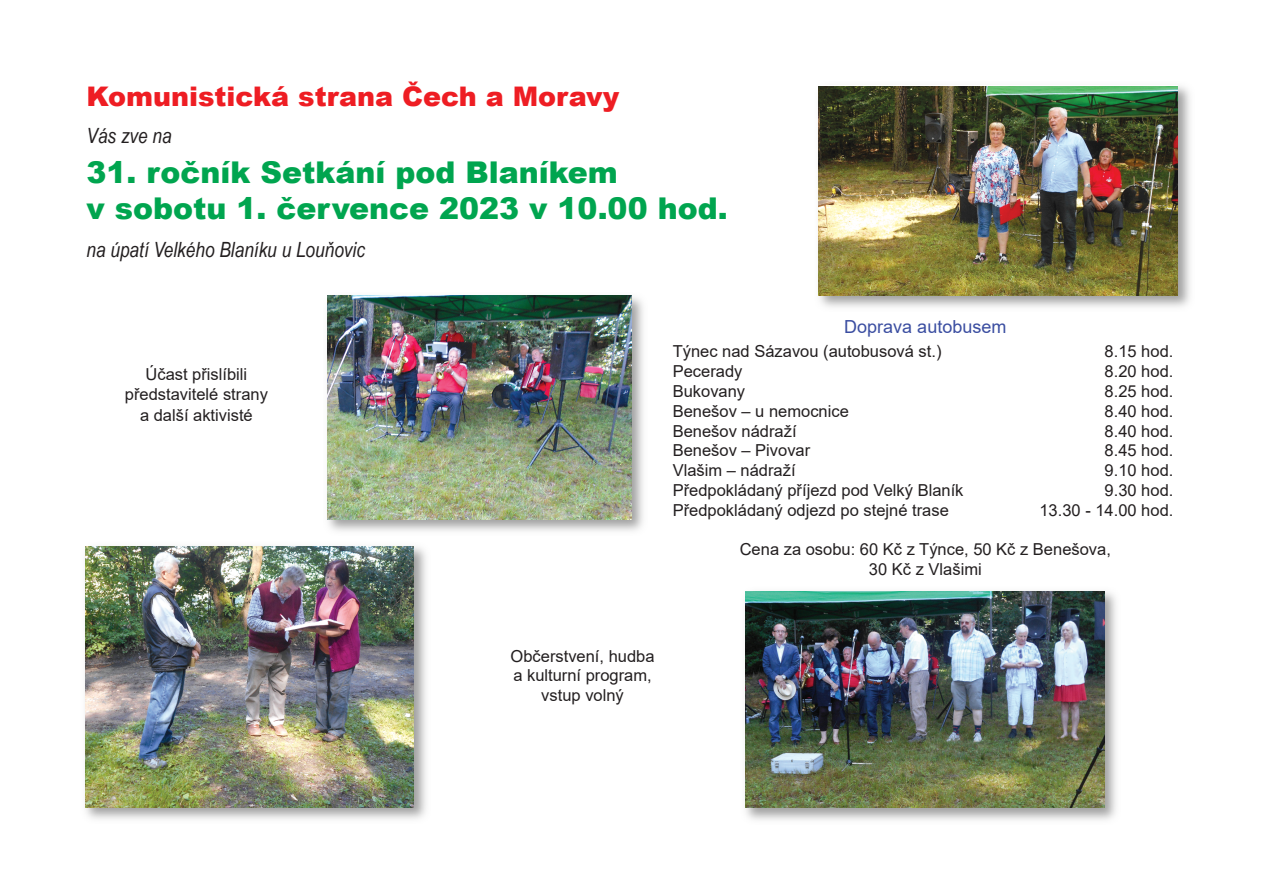
<style>
.page{position:relative;width:1263px;height:893px;background:#fff}
.page>*{position:absolute;margin:0;border:0;box-sizing:border-box;transform-origin:0 0}
.t1{font:900 30px "Arial";color:#00a54f}
.t2{font:900 27px "Arial";color:#ee1d23}
.t3{font:italic 21px "Arial Narrow";color:#231f20}
.t4{font:18px "Arial";color:#3b4ea1}
.t5{font:16.5px "Arial";color:#231f20}
</style>
<div class="page">
<img style="left:327px;top:295px;width:316px;height:236px">
<img style="left:327px;top:296px;width:304px;height:223px">
<img style="left:85px;top:547px;width:341px;height:272px">
<img style="left:85px;top:546px;width:329px;height:262px">
<img style="left:745px;top:591px;width:371px;height:229px">
<img style="left:745px;top:591px;width:359px;height:217px">
<img style="left:818px;top:86px;width:372px;height:221px">
<img style="left:819px;top:86px;width:359px;height:210px">
<p class="t2" style="left:87px;top:76px;width:534px">Komunistická strana Čech a Moravy</p>
<p class="t3" style="left:87px;top:123px;width:87px">Vás zve na</p>
<p class="t1" style="left:87px;top:150px;width:533px">31. ročník Setkání pod Blaníkem</p>
<p class="t1" style="left:87px;top:186px;width:643px">v sobotu 1. července 2023 v 10.00 hod.</p>
<p class="t3" style="left:87px;top:237px;width:280px">na úpatí Velkého Blaníku u Louňovic</p>
<p class="t5" style="left:146px;top:365px;width:103px">Účast přislíbili</p>
<p class="t5" style="left:125px;top:385px;width:145px">představitelé strany</p>
<p class="t5" style="left:140px;top:406px;width:114px">a další aktivisté</p>
<p class="t4" style="left:844px;top:316px;width:164px">Doprava autobusem</p>
<p class="t5" style="left:673px;top:342px;width:270px">Týnec nad Sázavou (autobusová st.)</p>
<p class="t5" style="left:1104px;top:342px;width:70px">8.15 hod.</p>
<p class="t5" style="left:673px;top:362px;width:71px">Pecerady</p>
<p class="t5" style="left:1104px;top:362px;width:70px">8.20 hod.</p>
<p class="t5" style="left:673px;top:382px;width:74px">Bukovany</p>
<p class="t5" style="left:1104px;top:382px;width:70px">8.25 hod.</p>
<p class="t5" style="left:673px;top:402px;width:178px">Benešov – u nemocnice</p>
<p class="t5" style="left:1104px;top:402px;width:70px">8.40 hod.</p>
<p class="t5" style="left:673px;top:422px;width:125px">Benešov nádraží</p>
<p class="t5" style="left:1104px;top:422px;width:70px">8.40 hod.</p>
<p class="t5" style="left:673px;top:441px;width:139px">Benešov – Pivovar</p>
<p class="t5" style="left:1104px;top:441px;width:70px">8.45 hod.</p>
<p class="t5" style="left:673px;top:461px;width:124px">Vlašim – nádraží</p>
<p class="t5" style="left:1104px;top:461px;width:70px">9.10 hod.</p>
<p class="t5" style="left:673px;top:481px;width:292px">Předpokládaný příjezd pod Velký Blaník</p>
<p class="t5" style="left:1104px;top:481px;width:70px">9.30 hod.</p>
<p class="t5" style="left:673px;top:501px;width:278px">Předpokládaný odjezd po stejné trase</p>
<p class="t5" style="left:1039px;top:501px;width:135px">13.30 - 14.00 hod.</p>
<p class="t5" style="left:740px;top:540px;width:373px">Cena za osobu: 60 Kč z Týnce, 50 Kč z Benešova,</p>
<p class="t5" style="left:869px;top:560px;width:114px">30 Kč z Vlašimi</p>
<p class="t5" style="left:511px;top:647px;width:145px">Občerstvení, hudba</p>
<p class="t5" style="left:513px;top:666px;width:140px">a kulturní program,</p>
<p class="t5" style="left:541px;top:686px;width:84px">vstup volný</p>
</div>
